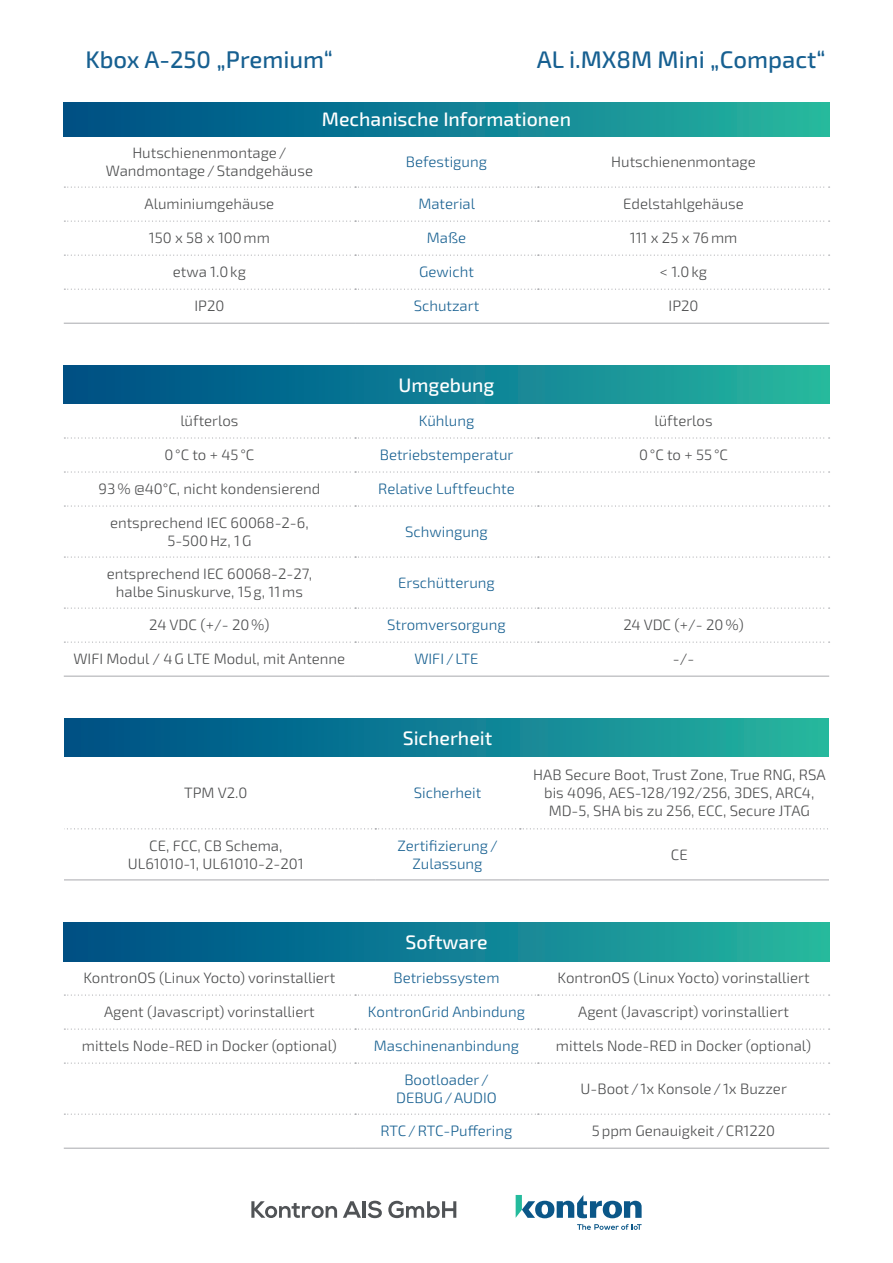
<style>
.page{position:relative;width:893px;height:1263px;background:#fff}
.page>*{position:absolute;margin:0;border:0;box-sizing:border-box;transform-origin:0 0}
.t1{font:500 24px "Sn T";color:#176091}
.t2{font:500 19.5px "Sn T";color:#fff}
.t3{font:300 15px/18px "Sn T";color:#4b4c4d;text-align:center}
.t4{font:300 15px/18px "Sn T";color:#176091;text-align:center}
</style>
<div class="page">
<div style="left:64px;top:366px;width:765px;height:38px;background:linear-gradient(to right,#004c86,#27b5a1)"></div>
<hr style="left:64px;top:676px;width:291px;height:1px;background:#a8a9ad">
<hr style="left:355px;top:676px;width:183px;height:1px;background:#a8a9ad">
<hr style="left:538px;top:676px;width:291px;height:1px;background:#a8a9ad">
<svg style="left:64px;top:437px;width:766px;height:2px"></svg>
<svg style="left:64px;top:471px;width:766px;height:2px"></svg>
<svg style="left:64px;top:505px;width:766px;height:2px"></svg>
<svg style="left:64px;top:556px;width:766px;height:2px"></svg>
<svg style="left:64px;top:607px;width:766px;height:2px"></svg>
<svg style="left:64px;top:641px;width:766px;height:2px"></svg>
<div style="left:64px;top:923px;width:765px;height:38px;background:linear-gradient(to right,#004c86,#27b5a1)"></div>
<hr style="left:64px;top:1148px;width:291px;height:1px;background:#a8a9ad">
<hr style="left:355px;top:1148px;width:183px;height:1px;background:#a8a9ad">
<hr style="left:538px;top:1148px;width:291px;height:1px;background:#a8a9ad">
<svg style="left:64px;top:994px;width:766px;height:2px"></svg>
<svg style="left:64px;top:1028px;width:766px;height:2px"></svg>
<svg style="left:64px;top:1062px;width:766px;height:2px"></svg>
<svg style="left:64px;top:1113px;width:766px;height:2px"></svg>
<div style="left:64px;top:102px;width:765px;height:34px;background:linear-gradient(to right,#004c86,#27b5a1)"></div>
<hr style="left:64px;top:323px;width:291px;height:1px;background:#a8a9ad">
<hr style="left:355px;top:323px;width:183px;height:1px;background:#a8a9ad">
<hr style="left:538px;top:323px;width:291px;height:1px;background:#a8a9ad">
<svg style="left:64px;top:187px;width:766px;height:1px"></svg>
<svg style="left:64px;top:221px;width:766px;height:1px"></svg>
<svg style="left:64px;top:255px;width:766px;height:1px"></svg>
<svg style="left:64px;top:289px;width:766px;height:1px"></svg>
<div style="left:56px;top:718px;width:783px;height:38px;background:linear-gradient(to right,#004c86,#27b5a1)"></div>
<hr style="left:56px;top:879px;width:319px;height:1px;background:#a8a9ad">
<hr style="left:375px;top:879px;width:145px;height:1px;background:#a8a9ad">
<hr style="left:520px;top:879px;width:319px;height:1px;background:#a8a9ad">
<svg style="left:64px;top:828px;width:764px;height:1px"></svg>
<div style="left:17px;top:697px;width:47px;height:216px;background:#fff"></div>
<div style="left:829px;top:697px;width:47px;height:216px;background:#fff"></div>
<svg style="left:516px;top:1195px;width:126px;height:23px"></svg>
<svg style="left:577px;top:1224px;width:65px;height:6px"></svg>
<svg style="left:251px;top:1201px;width:86px;height:17px"></svg>
<svg style="left:343px;top:1201px;width:18px;height:17px"></svg>
<hr style="left:362px;top:1201px;width:3px;height:17px;background:#505356">
<svg style="left:368px;top:1201px;width:14px;height:17px"></svg>
<svg style="left:388px;top:1201px;width:68px;height:17px"></svg>
<p class="t1" style="left:85px;top:45px;width:249px">Kbox A-250 „Premium“</p>
<p class="t1" style="left:537px;top:45px;width:290px">AL i.MX8M Mini „Compact“</p>
<p class="t2" style="left:322px;top:108px;width:251px">Mechanische Informationen</p>
<p class="t3" style="left:106px;top:144px;width:209px">Hutschienenmontage/<br>Wandmontage/Standgehäuse</p>
<p class="t4" style="left:406px;top:153px;width:83px">Befestigung</p>
<p class="t3" style="left:611px;top:153px;width:146px">Hutschienenmontage</p>
<p class="t3" style="left:145px;top:195px;width:131px">Aluminiumgehäuse</p>
<p class="t4" style="left:418px;top:195px;width:58px">Material</p>
<p class="t3" style="left:623px;top:195px;width:122px">Edelstahlgehäuse</p>
<p class="t3" style="left:149px;top:229px;width:123px">150 x 58 x 100mm</p>
<p class="t4" style="left:427px;top:229px;width:41px">Maße</p>
<p class="t3" style="left:630px;top:229px;width:109px">111 x 25 x 76mm</p>
<p class="t3" style="left:173px;top:263px;width:75px">etwa 1.0kg</p>
<p class="t4" style="left:419px;top:263px;width:56px">Gewicht</p>
<p class="t3" style="left:660px;top:263px;width:49px">&lt; 1.0kg</p>
<p class="t3" style="left:194px;top:297px;width:31px">IP20</p>
<p class="t4" style="left:414px;top:297px;width:67px">Schutzart</p>
<p class="t3" style="left:669px;top:297px;width:31px">IP20</p>
<p class="t2" style="left:398px;top:373px;width:98px">Umgebung</p>
<p class="t3" style="left:180px;top:412px;width:60px">lüfterlos</p>
<p class="t4" style="left:419px;top:412px;width:57px">Kühlung</p>
<p class="t3" style="left:654px;top:412px;width:60px">lüfterlos</p>
<p class="t3" style="left:164px;top:446px;width:92px">0°C to + 45°C</p>
<p class="t4" style="left:380px;top:446px;width:135px">Betriebstemperatur</p>
<p class="t3" style="left:639px;top:446px;width:90px">0°C to + 55°C</p>
<p class="t3" style="left:99px;top:480px;width:223px">93% @40°C, nicht kondensierend</p>
<p class="t4" style="left:378px;top:480px;width:138px">Relative Luftfeuchte</p>
<p class="t3" style="left:110px;top:514px;width:200px">entsprechend IEC 60068-2-6,</p>
<p class="t3" style="left:167px;top:532px;width:85px">5-500Hz, 1G</p>
<p class="t4" style="left:405px;top:523px;width:84px">Schwingung</p>
<p class="t3" style="left:107px;top:565px;width:207px">entsprechend IEC 60068-2-27,</p>
<p class="t3" style="left:116px;top:583px;width:189px">halbe Sinuskurve, 15g, 11ms</p>
<p class="t4" style="left:398px;top:574px;width:98px">Erschütterung</p>
<p class="t3" style="left:149px;top:616px;width:122px">24 VDC (+/- 20%)</p>
<p class="t4" style="left:387px;top:616px;width:120px">Stromversorgung</p>
<p class="t3" style="left:623px;top:616px;width:122px">24 VDC (+/- 20%)</p>
<p class="t3" style="left:74px;top:650px;width:273px">WIFI Modul / 4G LTE Modul, mit Antenne</p>
<p class="t4" style="left:414px;top:650px;width:66px">WIFI/LTE</p>
<p class="t3" style="left:673px;top:650px;width:23px">-/-</p>
<p class="t2" style="left:403px;top:726px;width:91px">Sicherheit</p>
<p class="t3" style="left:184px;top:784px;width:65px">TPM V2.0</p>
<p class="t4" style="left:414px;top:784px;width:69px">Sicherheit</p>
<p class="t3" style="left:533px;top:766px;width:294px">HAB Secure Boot, Trust Zone, True RNG, RSA bis 4096, AES-128/192/256, 3DES, ARC4,<br>MD-5, SHA bis zu 256, ECC, Secure JTAG</p>
<p class="t3" style="left:149px;top:837px;width:135px">CE, FCC, CB Schema,</p>
<p class="t3" style="left:128px;top:855px;width:177px">UL61010-1, UL61010-2-201</p>
<p class="t4" style="left:397px;top:837px;width:102px">Zertifizierung/<br>Zulassung</p>
<p class="t3" style="left:671px;top:846px;width:18px">CE</p>
<p class="t2" style="left:405px;top:930px;width:84px">Software</p>
<p class="t3" style="left:83px;top:969px;width:253px">KontronOS (Linux Yocto) vorinstalliert</p>
<p class="t4" style="left:393px;top:969px;width:107px">Betriebssystem</p>
<p class="t3" style="left:558px;top:969px;width:253px">KontronOS (Linux Yocto) vorinstalliert</p>
<p class="t3" style="left:104px;top:1003px;width:212px">Agent (Javascript) vorinstalliert</p>
<p class="t4" style="left:368px;top:1003px;width:159px">KontronGrid Anbindung</p>
<p class="t3" style="left:578px;top:1003px;width:212px">Agent (Javascript) vorinstalliert</p>
<p class="t3" style="left:82px;top:1037px;width:257px">mittels Node-RED in Docker (optional)</p>
<p class="t4" style="left:374px;top:1037px;width:147px">Maschinenanbindung</p>
<p class="t3" style="left:556px;top:1037px;width:257px">mittels Node-RED in Docker (optional)</p>
<p class="t4" style="left:396px;top:1071px;width:102px">Bootloader/<br>DEBUG/AUDIO</p>
<p class="t3" style="left:580px;top:1080px;width:208px">U-Boot/1x Konsole/1x Buzzer</p>
<p class="t4" style="left:381px;top:1122px;width:133px">RTC/RTC-Puffering</p>
<p class="t3" style="left:592px;top:1122px;width:185px">5ppm Genauigkeit/CR1220</p>
</div>
